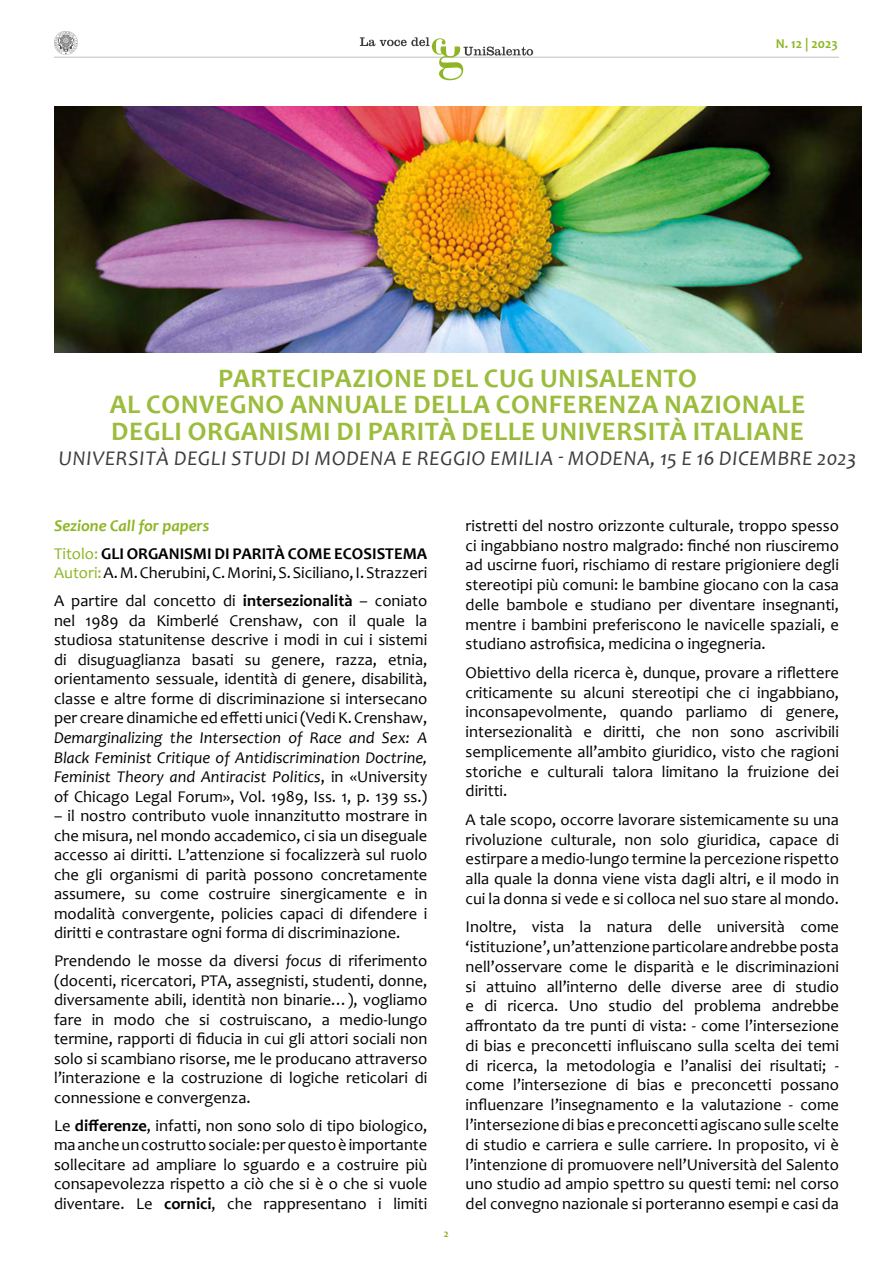
<style>
.page{position:relative;width:893px;height:1263px;background:#fff}
.page>*{position:absolute;margin:0;border:0;box-sizing:border-box;transform-origin:0 0}
.t1{font:700 26.85px/26.8px "Candara";letter-spacing:.02em;color:#9bbc3c;text-align:center}
.t2{font:italic 21px "Candara";letter-spacing:.04em;color:#3c3c3b}
.t3{font:16.5px/19.8px "Candara";color:#000;text-align:justify}
.t4{font:italic 16.5px/19.5px "Candara";color:#000;text-align:justify}
.t5{font:700 16.5px/28px "Candara";color:#000}
.t6{font:700 13.5px "Candara";color:#8eb624}
.t7{font:700 10.5px "Candara";color:#8eb624}
.s1{font-style:italic;color:#8eb624}
.s2{font-weight:400;color:#8eb624}
.s3{color:#8eb624}
.s4{font-weight:700}
.s5{font-style:normal}
.s6{font-style:italic}
</style>
<div class="page">
<hr style="left:54px;top:57px;width:785px;height:1px;background:#bfc0c2">
<img style="left:54px;top:106px;width:807px;height:247px">
<svg style="left:360px;top:37px;width:173px;height:43px"></svg>
<svg style="left:54px;top:31px;width:24px;height:24px"></svg>
<p class="t6" style="left:776px;top:35px;width:64px">N. 12 | 2023</p>
<h1 class="t1" style="left:110px;top:364px;width:697px">PARTECIPAZIONE DEL CUG UNISALENTO<br>AL CONVEGNO ANNUALE DELLA CONFERENZA NAZIONALE<br>DEGLI ORGANISMI DI PARITÀ DELLE UNIVERSITÀ ITALIANE</h1>
<p class="t2" style="left:59px;top:446px;width:799px">UNIVERSITÀ DEGLI STUDI DI MODENA E REGGIO EMILIA - MODENA, 15 E 16 DICEMBRE 2023</p>
<p class="t5" style="left:54px;top:511px;width:375px"><span class="s1">Sezione Call for papers<br></span><span class="s2">Titolo:</span> GLI ORGANISMI DI PARITÀ COME ECOSISTEMA</p>
<p class="t3" style="left:54px;top:559px;width:375px;line-height:28px"><span class="s3">Autori:</span> A. M. Cherubini, C. Morini, S. Siciliano, I. Strazzeri<br>A partire dal concetto di <span class="s4">intersezionalità</span> – coniato</p>
<p class="t3" style="left:54px;top:611px;width:375px">nel 1989 da Kimberlé Crenshaw, con il quale la studiosa statunitense descrive i modi in cui i sistemi di disuguaglianza basati su genere, razza, etnia, orientamento sessuale, identità di genere, disabilità, classe e altre forme di discriminazione si intersecano per creare dinamiche ed effetti unici (Vedi K. Crenshaw,</p>
<p class="t4" style="left:54px;top:728px;width:375px">Demarginalizing the Intersection of Race and Sex: A Black Feminist Critique of Antidiscrimination Doctrine, Feminist Theory and Antiracist Politics<span class="s5">, in «University of Chicago Legal Forum», Vol. 1989, Iss. 1, p. 139 ss.)</span></p>
<p class="t3" style="left:54px;top:806px;width:375px">– il nostro contributo vuole innanzitutto mostrare in che misura, nel mondo accademico, ci sia un diseguale accesso ai diritti. L’attenzione si focalizzerà sul ruolo che gli organismi di parità possono concretamente assumere, su come costruire sinergicamente e in modalità convergente, policies capaci di difendere i diritti e contrastare ogni forma di discriminazione.</p>
<p class="t3" style="left:54px;top:951px;width:375px">Prendendo le mosse da diversi <span class="s6">focus</span> di riferimento (docenti, ricercatori, PTA, assegnisti, studenti, donne, diversamente abili, identità non binarie…), vogliamo fare in modo che si costruiscano, a medio-lungo termine, rapporti di fiducia in cui gli attori sociali non solo si scambiano risorse, me le producano attraverso l’interazione e la costruzione di logiche reticolari di connessione e convergenza.</p>
<p class="t3" style="left:54px;top:1116px;width:375px">Le <span class="s4">differenze</span>, infatti, non sono solo di tipo biologico, ma anche un costrutto sociale: per questo è importante sollecitare ad ampliare lo sguardo e a costruire più consapevolezza rispetto a ciò che si è o che si vuole diventare. Le <span class="s4">cornici</span>, che rappresentano i limiti</p>
<p class="t7" style="left:444px;top:1227px;width:7px">2</p>
<p class="t3" style="left:466px;top:515px;width:375px">ristretti del nostro orizzonte culturale, troppo spesso ci ingabbiano nostro malgrado: finché non riusciremo ad uscirne fuori, rischiamo di restare prigioniere degli stereotipi più comuni: le bambine giocano con la casa delle bambole e studiano per diventare insegnanti, mentre i bambini preferiscono le navicelle spaziali, e studiano astrofisica, medicina o ingegneria.</p>
<p class="t3" style="left:466px;top:662px;width:375px">Obiettivo della ricerca è, dunque, provare a riflettere criticamente su alcuni stereotipi che ci ingabbiano, inconsapevolmente, quando parliamo di genere, intersezionalità e diritti, che non sono ascrivibili semplicemente all’ambito giuridico, visto che ragioni storiche e culturali talora limitano la fruizione dei diritti.</p>
<p class="t3" style="left:466px;top:809px;width:375px">A tale scopo, occorre lavorare sistemicamente su una rivoluzione culturale, non solo giuridica, capace di estirpare a medio-lungo termine la percezione rispetto alla quale la donna viene vista dagli altri, e il modo in cui la donna si vede e si colloca nel suo stare al mondo.</p>
<p class="t3" style="left:466px;top:917px;width:375px">Inoltre, vista la natura delle università come ‘istituzione’, un’attenzione particolare andrebbe posta nell’osservare come le disparità e le discriminazioni si attuino all’interno delle diverse aree di studio e di ricerca. Uno studio del problema andrebbe affrontato da tre punti di vista: - come l’intersezione di bias e preconcetti influiscano sulla scelta dei temi di ricerca, la metodologia e l’analisi dei risultati; - come l’intersezione di bias e preconcetti possano influenzare l’insegnamento e la valutazione - come l’intersezione di bias e preconcetti agiscano sulle scelte di studio e carriera e sulle carriere. In proposito, vi è l’intenzione di promuovere nell’Università del Salento uno studio ad ampio spettro su questi temi: nel corso del convegno nazionale si porteranno esempi e casi da</p>
</div>
